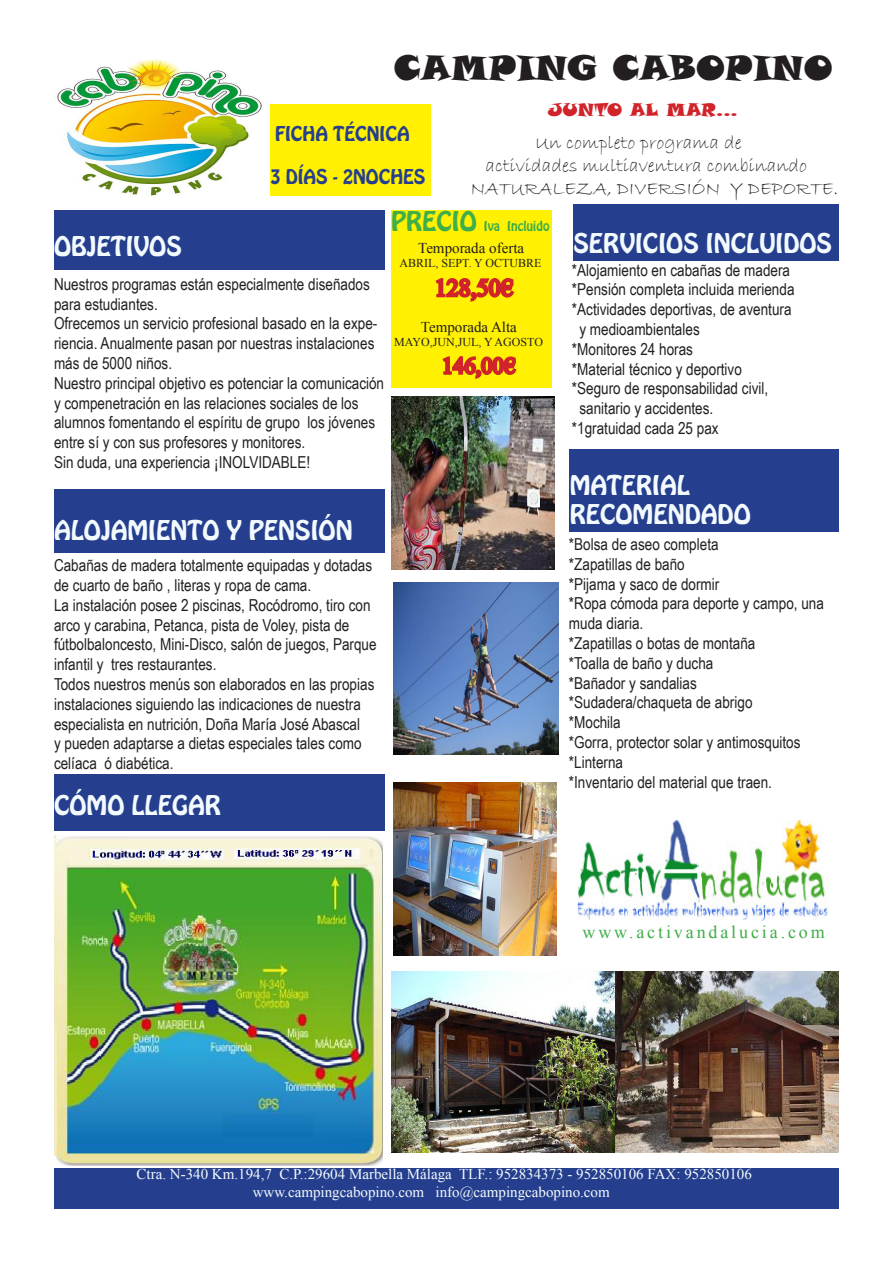
<style>
.page{position:relative;width:893px;height:1263px;background:#fff}
.page>*{position:absolute;margin:0;border:0;box-sizing:border-box;transform-origin:0 0}
.t1{font:34.5px "Snap ITC";color:#231f20}
.t2{font:24px "Hobo Std";color:#f3fafe}
.t3{font:19.5px "Bradley Hand ITC";color:#231f20}
.t4{font:18px "Hobo Std";color:#253f8e}
.t5{font:18px "Times New Roman";letter-spacing:.16em;color:#40ae49}
.t6{font:18px "Snap ITC";color:#d1232a}
.t7{font:16.5px/19.8px "Arial Narrow";color:#231f20}
.t8{font:15px "Times New Roman";color:#f3fafe}
.t9{font:15px "Times New Roman";color:#231f20}
.t10{font:12px "Times New Roman";color:#231f20}
.t11{font:12px "Hobo Std";color:#40ae49}
.s1{font-size:24px}
</style>
<div class="page">
<div style="left:570px;top:449px;width:269px;height:82px;background:#253f8e"></div>
<div style="left:54px;top:1168px;width:785px;height:41px;background:#253f8e"></div>
<img style="left:577px;top:821px;width:251px;height:100px">
<div style="left:54px;top:210px;width:330px;height:60px;background:#253f8e"></div>
<div style="left:54px;top:489px;width:330px;height:64px;background:#253f8e"></div>
<div style="left:573px;top:204px;width:266px;height:57px;background:#253f8e"></div>
<div style="left:54px;top:774px;width:330px;height:56px;background:#253f8e"></div>
<div style="left:270px;top:104px;width:161px;height:92px;background:#fff101"></div>
<img style="left:391px;top:972px;width:223px;height:180px">
<img style="left:616px;top:972px;width:223px;height:180px">
<img style="left:54px;top:835px;width:329px;height:330px">
<img style="left:391px;top:397px;width:163px;height:172px">
<img style="left:393px;top:583px;width:166px;height:172px">
<img style="left:393px;top:782px;width:163px;height:174px">
<div style="left:391px;top:210px;width:160px;height:178px;background:#fff101"></div>
<svg style="left:435px;top:278px;width:80px;height:24px"></svg>
<svg style="left:442px;top:355px;width:75px;height:24px"></svg>
<img style="left:54px;top:59px;width:208px;height:137px">
<p class="t1" style="left:394px;top:45px;width:440px">CAMPING CABOPINO</p>
<p class="t4" style="left:275px;top:121px;width:136px">FICHA TÉCNICA</p>
<p class="t4" style="left:270px;top:165px;width:157px">3 DÍAS - 2NOCHES</p>
<p class="t6" style="left:548px;top:97px;width:192px">JUNTO AL MAR...</p>
<p class="t3" style="left:535px;top:130px;width:208px">Un completo programa de</p>
<p class="t3" style="left:485px;top:153px;width:323px">actividades multiaventura combinando</p>
<p class="t3" style="left:471px;top:176px;width:369px">NATURALEZA, DIVERSIÓN Y DEPORTE.</p>
<p class="t2" style="left:54px;top:229px;width:129px">OBJETIVOS</p>
<p class="t7" style="left:54px;top:273px;width:317px">Nuestros programas están especialmente diseñados para estudiantes.</p>
<p class="t7" style="left:54px;top:313px;width:325px">Ofrecemos un servicio profesional basado en la expe&shy;riencia. Anualmente pasan por nuestras instalaciones más de 5000 niños.</p>
<p class="t7" style="left:54px;top:372px;width:332px">Nuestro principal objetivo es potenciar la comunicación y compenetración en las relaciones sociales de los alumnos fomentando el espíritu de grupo los jóvenes entre sí y con sus profesores y monitores.</p>
<p class="t7" style="left:54px;top:452px;width:258px">Sin duda, una experiencia ¡INOLVIDABLE!</p>
<p class="t11" style="left:391px;top:218px;width:160px"><span class="s1">PRECIO</span> Iva Incluido</p>
<p class="t9" style="left:418px;top:237px;width:107px">Temporada oferta</p>
<p class="t10" style="left:400px;top:255px;width:143px">ABRIL, SEPT. Y OCTUBRE</p>
<p class="t9" style="left:421px;top:317px;width:97px">Temporada Alta</p>
<p class="t10" style="left:394px;top:334px;width:150px">MAYO,JUN,JUL, Y AGOSTO</p>
<p class="t2" style="left:54px;top:513px;width:300px">ALOJAMIENTO Y PENSIÓN</p>
<p class="t7" style="left:54px;top:555px;width:320px">Cabañas de madera totalmente equipadas y dotadas de cuarto de baño , literas y ropa de cama.</p>
<p class="t7" style="left:54px;top:594px;width:324px">La instalación posee 2 piscinas, Rocódromo, tiro con arco y carabina, Petanca, pista de Voley, pista de fútbolbaloncesto, Mini-Disco, salón de juegos, Parque infantil y tres restaurantes.</p>
<p class="t7" style="left:54px;top:674px;width:322px">Todos nuestros menús son elaborados en las propias instalaciones siguiendo las indicaciones de nuestra especialista en nutrición, Doña María José Abascal<br>y pueden adaptarse a dietas especiales tales como celíaca ó diabética.</p>
<p class="t2" style="left:54px;top:789px;width:168px">CÓMO LLEGAR</p>
<p class="t2" style="left:573px;top:227px;width:260px">SERVICIOS INCLUIDOS</p>
<p class="t7" style="left:572px;top:259px;width:220px">*Alojamiento en cabañas de madera</p>
<p class="t7" style="left:572px;top:279px;width:224px">*Pensión completa incluida merienda</p>
<p class="t7" style="left:572px;top:299px;width:221px">*Actividades deportivas, de aventura</p>
<p class="t7" style="left:579px;top:319px;width:122px">y medioambientales</p>
<p class="t7" style="left:572px;top:339px;width:123px">*Monitores 24 horas</p>
<p class="t7" style="left:572px;top:358px;width:171px">*Material técnico y deportivo</p>
<p class="t7" style="left:572px;top:378px;width:198px">*Seguro de responsabilidad civil,</p>
<p class="t7" style="left:579px;top:398px;width:135px">sanitario y accidentes.</p>
<p class="t7" style="left:572px;top:418px;width:148px">*1gratuidad cada 25 pax</p>
<p class="t2" style="left:570px;top:469px;width:122px">MATERIAL</p>
<p class="t2" style="left:570px;top:497px;width:182px">RECOMENDADO</p>
<p class="t7" style="left:569px;top:534px;width:151px">*Bolsa de aseo completa</p>
<p class="t7" style="left:569px;top:553px;width:117px">*Zapatillas de baño</p>
<p class="t7" style="left:569px;top:573px;width:152px">*Pijama y saco de dormir</p>
<p class="t7" style="left:569px;top:593px;width:256px">*Ropa cómoda para deporte y campo, una muda diaria.</p>
<p class="t7" style="left:569px;top:633px;width:188px">*Zapatillas o botas de montaña</p>
<p class="t7" style="left:569px;top:652px;width:146px">*Toalla de baño y ducha</p>
<p class="t7" style="left:569px;top:672px;width:129px">*Bañador y sandalias</p>
<p class="t7" style="left:569px;top:692px;width:185px">*Sudadera/chaqueta de abrigo</p>
<p class="t7" style="left:569px;top:712px;width:53px">*Mochila</p>
<p class="t7" style="left:569px;top:732px;width:233px">*Gorra, protector solar y antimosquitos</p>
<p class="t7" style="left:569px;top:751px;width:56px">*Linterna</p>
<p class="t7" style="left:569px;top:771px;width:205px">*Inventario del material que traen.</p>
<p class="t5" style="left:583px;top:920px;width:244px">www.activandalucia.com</p>
<p class="t8" style="left:136px;top:1163px;width:617px">Ctra. N-340 Km.194,7 C.P.:29604 Marbella Málaga TLF.: 952834373 - 952850106 FAX: 952850106</p>
<p class="t8" style="left:253px;top:1181px;width:358px">www.campingcabopino.com info@campingcabopino.com</p>
</div>
